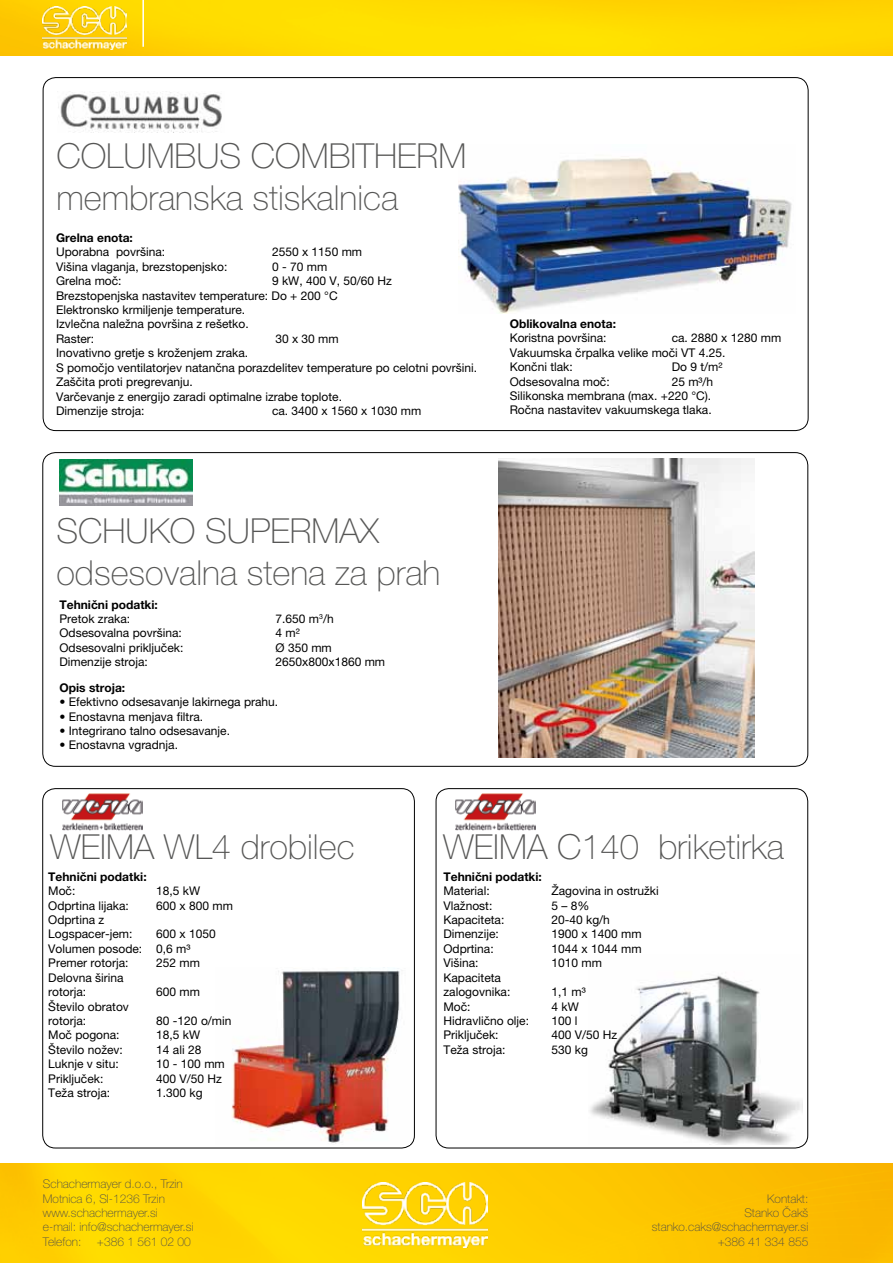
<style>
.page{position:relative;width:893px;height:1263px;background:#fff}
.page>*{position:absolute;margin:0;border:0;box-sizing:border-box;transform-origin:0 0}
.t1{font:100 34.5px/41.4px "Helvetica Neue LT Pro";color:#575756}
.t2{font:12px/14.4px "Helvetica Neue LT Pro";color:#000}
.t3{font:100 12px/14.4px "Helvetica Neue LT Pro";color:#4a4a49}
.t4{font:700 12px "Helvetica Neue LT Pro";color:#000}
</style>
<div class="page">
<img style="left:0;top:0;width:893px;height:55px">
<img style="left:43px;top:7px;width:83px;height:43px">
<hr style="left:142px;top:0;width:2px;height:47px;background:#fff">
<div style="left:43px;top:788px;width:372px;height:360px;border:1px solid #000;border-radius:13px"></div>
<div style="left:436px;top:788px;width:372px;height:360px;border:1px solid #000;border-radius:13px"></div>
<img style="left:58px;top:92px;width:164px;height:41px">
<div style="left:60px;top:458px;width:132px;height:49px;background:#95949a"></div>
<img style="left:60px;top:459px;width:132px;height:45px">
<img style="left:458px;top:158px;width:334px;height:156px">
<img style="left:499px;top:458px;width:255px;height:300px">
<img style="left:62px;top:793px;width:80px;height:38px">
<img style="left:455px;top:793px;width:80px;height:37px">
<img style="left:0;top:1164px;width:893px;height:99px">
<img style="left:363px;top:1183px;width:125px;height:64px">
<img style="left:232px;top:967px;width:168px;height:176px">
<img style="left:590px;top:975px;width:213px;height:169px">
<h1 class="t1" style="left:56px;top:135px;width:411px">COLUMBUS COMBITHERM membranska stiskalnica</h1>
<p class="t4" style="left:56px;top:230px;width:78px">Grelna enota:</p>
<p class="t2" style="left:56px;top:245px;width:111px">Uporabna površina:</p>
<p class="t2" style="left:272px;top:245px;width:92px">2550 x 1150 mm</p>
<p class="t2" style="left:56px;top:259px;width:173px">Višina vlaganja, brezstopenjsko:</p>
<p class="t2" style="left:272px;top:259px;width:57px">0 - 70 mm</p>
<p class="t2" style="left:56px;top:274px;width:67px">Grelna moč:</p>
<p class="t2" style="left:56px;top:274px;width:337px;text-indent:216px">9 kW, 400 V, 50/60 Hz<br>Brezstopenjska nastavitev temperature: Do + 200 °C<br>Elektronsko krmiljenje temperature.<br>Izvlečna naležna površina z rešetko.<br>Raster:</p>
<p class="t2" style="left:275px;top:331px;width:65px">30 x 30 mm</p>
<p class="t2" style="left:56px;top:346px;width:423px">Inovativno gretje s kroženjem zraka.<br>S pomočjo ventilatorjev natančna porazdelitev temperature po celotni površini.<br>Zaščita proti pregrevanju.<br>Varčevanje z energijo zaradi optimalne izrabe toplote.<br>Dimenzije stroja:</p>
<p class="t2" style="left:272px;top:403px;width:151px">ca. 3400 x 1560 x 1030 mm</p>
<p class="t4" style="left:510px;top:316px;width:108px">Oblikovalna enota:</p>
<p class="t2" style="left:510px;top:331px;width:98px">Koristna površina:</p>
<p class="t2" style="left:510px;top:331px;width:273px;text-indent:162px">ca. 2880 x 1280 mm<br>Vakuumska črpalka velike moči VT 4.25.<br>Končni tlak:</p>
<p class="t2" style="left:672px;top:359px;width:52px">Do 9 t/m²</p>
<p class="t2" style="left:510px;top:374px;width:102px">Odsesovalna moč:</p>
<p class="t2" style="left:510px;top:374px;width:205px;text-indent:162px">25 m³/h<br>Silikonska membrana (max. +220 °C).<br>Ročna nastavitev vakuumskega tlaka.</p>
<h1 class="t1" style="left:56px;top:510px;width:386px">SCHUKO SUPERMAX odsesovalna stena za prah</h1>
<p class="t4" style="left:60px;top:597px;width:100px">Tehnični podatki:</p>
<p class="t2" style="left:60px;top:611px;width:72px">Pretok zraka:</p>
<p class="t2" style="left:276px;top:611px;width:60px">7.650 m<sup>3</sup>/h</p>
<p class="t2" style="left:60px;top:626px;width:124px">Odsesovalna površina:</p>
<p class="t2" style="left:276px;top:626px;width:26px">4 m²</p>
<p class="t2" style="left:60px;top:640px;width:125px">Odsesovalni priključek:</p>
<p class="t2" style="left:276px;top:640px;width:58px">Ø 350 mm</p>
<p class="t2" style="left:60px;top:655px;width:90px">Dimenzije stroja:</p>
<p class="t2" style="left:276px;top:655px;width:111px">2650x800x1860 mm</p>
<p class="t4" style="left:60px;top:680px;width:67px">Opis stroja:</p>
<p class="t2" style="left:60px;top:694px;width:220px">• Efektivno odsesavanje lakirnega prahu.</p>
<p class="t2" style="left:60px;top:709px;width:145px">• Enostavna menjava filtra.</p>
<p class="t2" style="left:60px;top:723px;width:172px">• Integrirano talno odsesavanje.</p>
<p class="t2" style="left:60px;top:738px;width:120px">• Enostavna vgradnja.</p>
<h1 class="t1" style="left:50px;top:826px;width:306px">WEIMA WL4 drobilec</h1>
<h1 class="t1" style="left:443px;top:826px;width:342px">WEIMA C140 briketirka</h1>
<p class="t4" style="left:48px;top:869px;width:100px">Tehnični podatki:</p>
<p class="t2" style="left:48px;top:884px;width:29px">Moč:</p>
<p class="t2" style="left:156px;top:884px;width:46px">18,5 kW</p>
<p class="t2" style="left:48px;top:898px;width:82px">Odprtina lijaka:</p>
<p class="t2" style="left:156px;top:898px;width:78px">600 x 800 mm</p>
<p class="t2" style="left:48px;top:912px;width:86px">Odprtina z<br>Logspacer-jem:</p>
<p class="t4" style="left:443px;top:869px;width:100px">Tehnični podatki:</p>
<p class="t2" style="left:443px;top:884px;width:48px">Material:</p>
<p class="t2" style="left:551px;top:884px;width:109px">Žagovina in ostružki</p>
<p class="t2" style="left:443px;top:898px;width:50px">Vlažnost:</p>
<p class="t2" style="left:551px;top:898px;width:40px">5 – 8%</p>
<p class="t2" style="left:443px;top:912px;width:62px">Kapaciteta:</p>
<p class="t2" style="left:551px;top:912px;width:60px">20-40 kg/h</p>
<p class="t2" style="left:443px;top:927px;width:57px">Dimenzije:</p>
<p class="t2" style="left:551px;top:927px;width:92px">1900 x 1400 mm</p>
<p class="t2" style="left:443px;top:941px;width:52px">Odprtina:</p>
<p class="t2" style="left:551px;top:941px;width:92px">1044 x 1044 mm</p>
<p class="t2" style="left:443px;top:956px;width:37px">Višina:</p>
<p class="t2" style="left:551px;top:956px;width:52px">1010 mm</p>
<p class="t2" style="left:443px;top:970px;width:68px">Kapaciteta zalogovnika:</p>
<p class="t2" style="left:48px;top:927px;width:169px;text-indent:108px">600 x 1050<br>Volumen posode: 0,6 m³<br>Premer rotorja:</p>
<p class="t2" style="left:156px;top:956px;width:45px">252 mm</p>
<p class="t2" style="left:48px;top:970px;width:77px">Delovna širina rotorja:</p>
<p class="t2" style="left:156px;top:984px;width:45px">600 mm</p>
<p class="t2" style="left:551px;top:984px;width:36px">1,1 m³</p>
<p class="t2" style="left:48px;top:999px;width:82px">Število obratov rotorja:</p>
<p class="t2" style="left:443px;top:999px;width:29px">Moč:</p>
<p class="t2" style="left:551px;top:999px;width:29px">4 kW</p>
<p class="t2" style="left:443px;top:1013px;width:87px">Hidravlično olje:</p>
<p class="t2" style="left:551px;top:1013px;width:28px">100 l</p>
<p class="t2" style="left:443px;top:1028px;width:57px">Priključek:</p>
<p class="t2" style="left:551px;top:1028px;width:67px">400 V/50 Hz</p>
<p class="t2" style="left:443px;top:1042px;width:63px">Teža stroja:</p>
<p class="t2" style="left:551px;top:1042px;width:38px">530 kg</p>
<p class="t2" style="left:156px;top:1013px;width:77px">80 -120 o/min</p>
<p class="t2" style="left:48px;top:1028px;width:73px">Moč pogona:</p>
<p class="t2" style="left:156px;top:1028px;width:46px">18,5 kW</p>
<p class="t2" style="left:48px;top:1042px;width:76px">Število nožev:</p>
<p class="t2" style="left:156px;top:1042px;width:47px">14 ali 28</p>
<p class="t2" style="left:48px;top:1056px;width:72px">Luknje v situ:</p>
<p class="t2" style="left:156px;top:1056px;width:70px">10 - 100 mm</p>
<p class="t2" style="left:48px;top:1071px;width:57px">Priključek:</p>
<p class="t2" style="left:156px;top:1071px;width:67px">400 V/50 Hz</p>
<p class="t2" style="left:48px;top:1085px;width:63px">Teža stroja:</p>
<p class="t2" style="left:156px;top:1085px;width:48px">1.300 kg</p>
<p class="t3" style="left:43px;top:1177px;width:152px">Schachermayer d.o.o., Trzin<br>Motnica 6, SI-1236 Trzin www.schachermayer.si e-mail: info@schachermayer.si<br>Telefon:</p>
<p class="t3" style="left:97px;top:1234px;width:95px">+386 1 561 02 00</p>
<p class="t3" style="left:652px;top:1191px;width:158px;text-align:right">Kontakt:<br>Stanko Čakš stanko.caks@schachermayer.si +386 41 334 855</p>
</div>
